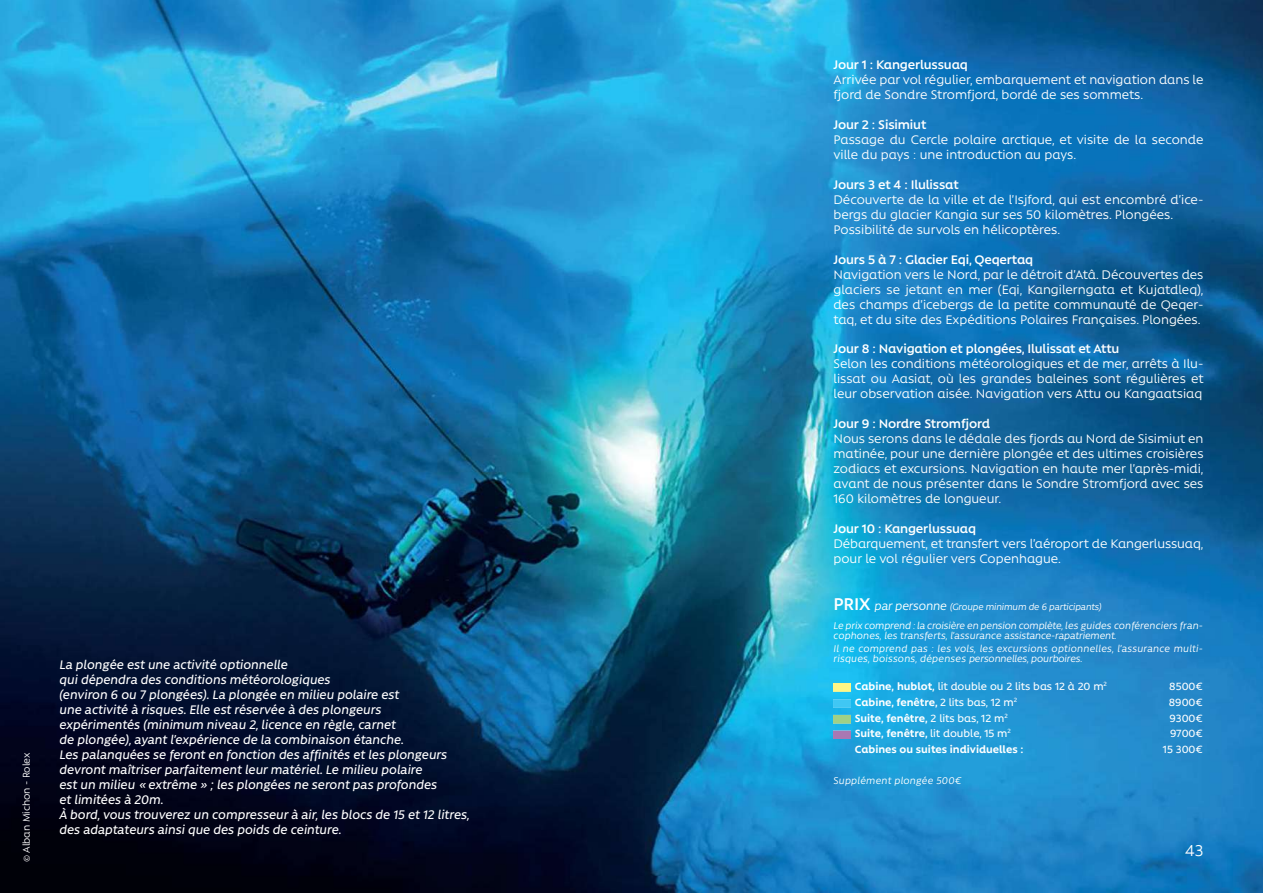
<style>
.page{position:relative;width:1263px;height:893px;background:#fff}
.page>*{position:absolute;margin:0;border:0;box-sizing:border-box;transform-origin:0 0}
.t1{font:18px "Rawson Alt";color:#fff}
.t2{font:14.25px/15px "Rawson Alt";color:#fff}
.t3{font:italic 500 14.25px/15px "Rawson Alt";color:#fff}
.t4{font:600 14.25px "Rawson Alt";letter-spacing:-.01em;color:#fff}
.t5{font:700 12px "Rawson Alt";color:#fff}
.t6{font:500 12px "Rawson Alt";color:#fff}
.t7{font:italic 11.25px/10.5px "Rawson Alt";letter-spacing:.01em;color:#fff}
.t8{font:italic 11.25px/10.5px "Rawson Alt";letter-spacing:-.01em;color:#fff}
.t9{font:11.25px "Rawson Alt";letter-spacing:-.01em;color:#fff}
.t10{font:italic 10.5px "Rawson Alt";letter-spacing:-.01em;color:#fff}
.s1{font-weight:600;font-style:normal;font-size:19.5px}
.s2{font-size:13.5px}
.s3{font-weight:700}
.s4{font-weight:500}
</style>
<div class="page">
<img style="left:0;top:0;width:1263px;height:893px">
<svg style="left:0;top:131px;width:5px;height:50px"></svg>
<img style="left:833px;top:684px;width:17px;height:54px">
<p class="t9" style="left:21px;top:862px;width:111px;rotate:-90deg">© Alban Michon - Rolex</p>
<p class="t3" style="left:60px;top:658px;width:412px">La plongée est une activité optionnelle<br>qui dépendra des conditions météorologiques<br>(environ 6 ou 7 plongées). La plongée en milieu polaire est<br>une activité à risques. Elle est réservée à des plongeurs<br>expérimentés (minimum niveau 2, licence en règle, carnet<br>de plongée), ayant l’expérience de la combinaison étanche.<br>Les palanquées se feront en fonction des affinités et les plongeurs devront maîtriser parfaitement leur matériel. Le milieu polaire<br>est un milieu « extrême » ; les plongées ne seront pas profondes<br>et limitées à 20m.<br>À bord, vous trouverez un compresseur à air, les blocs de 15 et 12 litres, des adaptateurs ainsi que des poids de ceinture.</p>
<p class="t4" style="left:833px;top:57px;width:136px">Jour 1 : Kangerlussuaq</p>
<p class="t2" style="left:833px;top:72px;width:371px">Arrivée par vol régulier, embarquement et navigation dans le fjord de Sondre Stromfjord, bordé de ses sommets.</p>
<p class="t4" style="left:833px;top:117px;width:94px">Jour 2 : Sisimiut</p>
<p class="t2" style="left:833px;top:132px;width:371px">Passage du Cercle polaire arctique, et visite de la seconde ville du pays : une introduction au pays.</p>
<p class="t4" style="left:833px;top:177px;width:127px">Jours 3 et 4 : Ilulissat</p>
<p class="t2" style="left:833px;top:192px;width:371px">Découverte de la ville et de l’Isjford, qui est encombré d’ice&shy;bergs du glacier Kangia sur ses 50 kilomètres. Plongées.<br>Possibilité de survols en hélicoptères.</p>
<p class="t4" style="left:833px;top:252px;width:201px">Jours 5 à 7 : Glacier Eqi, Qeqertaq</p>
<p class="t2" style="left:833px;top:267px;width:371px;text-align:justify">Navigation vers le Nord, par le détroit d’Atâ. Découvertes des glaciers se jetant en mer (Eqi, Kangilerngata et Kujatdleq), des champs d’icebergs de la petite communauté de Qeqer&shy;taq, et du site des Expéditions Polaires Françaises. Plongées.</p>
<p class="t4" style="left:833px;top:341px;width:287px">Jour 8 : Navigation et plongées, Ilulissat et Attu</p>
<p class="t2" style="left:833px;top:357px;width:371px;text-align:justify">Selon les conditions météorologiques et de mer, arrêts à Ilu&shy;lissat ou Aasiat, où les grandes baleines sont régulières et leur observation aisée. Navigation vers Attu ou Kangaatsiaq</p>
<p class="t4" style="left:833px;top:416px;width:158px">Jour 9 : Nordre Stromfjord</p>
<p class="t2" style="left:833px;top:431px;width:371px;text-align:justify">Nous serons dans le dédale des fjords au Nord de Sisimiut en matinée, pour une dernière plongée et des ultimes croisières zodiacs et excursions. Navigation en haute mer l’après-midi, avant de nous présenter dans le Sondre Stromfjord avec ses 160 kilomètres de longueur.</p>
<p class="t4" style="left:833px;top:521px;width:144px">Jour 10 : Kangerlussuaq</p>
<p class="t2" style="left:833px;top:536px;width:371px">Débarquement, et transfert vers l’aéroport de Kangerlussuaq, pour le vol régulier vers Copenhague.</p>
<p class="t10" style="left:833px;top:601px;width:270px"><span class="s1">PRIX</span> <span class="s2">par personne</span> (Groupe minimum de 6 participants)</p>
<p class="t8" style="left:833px;top:620px;width:371px">Le prix comprend : la croisière en pension complète, les guides conférenciers fran&shy;cophones, les transferts, l’assurance assistance-rapatriement.</p>
<p class="t7" style="left:833px;top:643px;width:371px">Il ne comprend pas : les vols, les excursions optionnelles, l’assurance multi&shy;risques, boissons, dépenses personnelles, pourboires.</p>
<p class="t6" style="left:855px;top:680px;width:254px"><span class="s3">Cabine, hublot,</span> lit double ou 2 lits bas 12 à 20 m<sup>2</sup></p>
<p class="t6" style="left:1169px;top:680px;width:35px">8500€</p>
<p class="t5" style="left:855px;top:696px;width:164px">Cabine, fenêtre, <span class="s4">2 lits bas, 12 m</span><sup>2</sup></p>
<p class="t6" style="left:1169px;top:696px;width:36px">8900€</p>
<p class="t5" style="left:855px;top:711px;width:155px">Suite, fenêtre, <span class="s4">2 lits bas, 12 m</span><sup>2</sup></p>
<p class="t6" style="left:1169px;top:712px;width:35px">9300€</p>
<p class="t5" style="left:855px;top:727px;width:158px">Suite, fenêtre, <span class="s4">lit double, 15 m</span><sup>2</sup></p>
<p class="t6" style="left:1170px;top:727px;width:35px">9700€</p>
<p class="t5" style="left:855px;top:743px;width:170px">Cabines ou suites individuelles :</p>
<p class="t6" style="left:1163px;top:743px;width:42px">15 300€</p>
<p class="t7" style="left:833px;top:775px;width:130px">Supplément plongée 500€</p>
<p class="t1" style="left:1185px;top:842px;width:20px">43</p>
</div>
